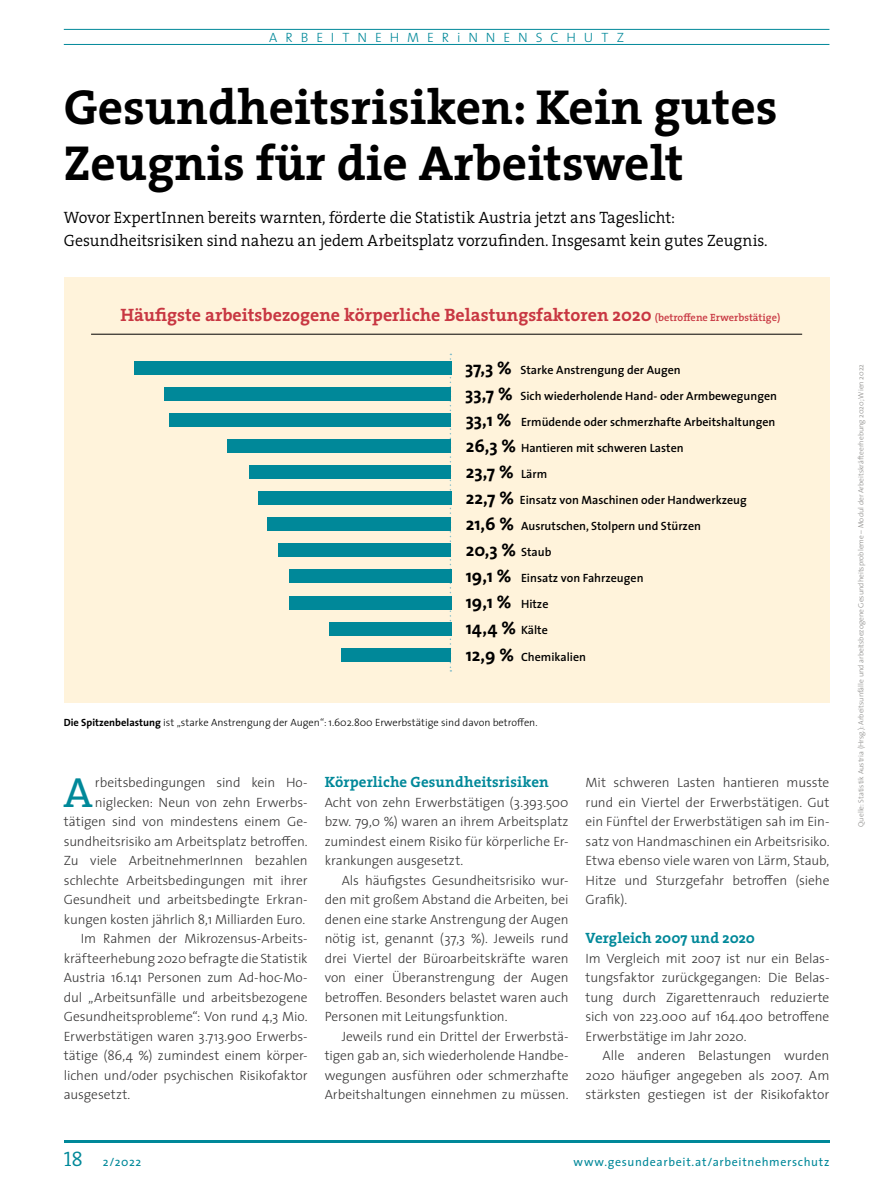
<style>
.page{position:relative;width:872px;height:1191px;background:#fff}
.page>*{position:absolute;margin:0;border:0;box-sizing:border-box;transform-origin:0 0}
.t1{font:700 49.5px/55.5px "The Serif";color:#000}
.t2{font:42.45px "The Serif";color:#089}
.t3{font:700 18px "The Serif";color:#c83742}
.t4{font:700 18px/26.1px "The Sans";color:#000}
.t5{font:300 16.5px/22.5px "The Serif";letter-spacing:-.005em;color:#000}
.t6{font:700 15px "The Serif";letter-spacing:.005em;color:#089}
.t7{font:300 13.5px/19.5px "The Sans";letter-spacing:-.005em;color:#373636;text-align:justify}
.t8{font:300 13.5px "The Sans";letter-spacing:.59em;color:#089}
.t9{font:600 12px/26.1px "The Sans";color:#000}
.t10{font:12px "The Sans";letter-spacing:.055em;color:#089}
.t11{font:300 10.5px "The Sans";color:#000}
.t12{font:300 7.5px "The Sans";color:#898886}
.s1{font-weight:600;font-size:10.5px}
.s2{font-weight:700;font-size:18px}
.s3{font-weight:600;font-size:12px}
.s4{font-weight:700}
.s5{font-family:"The Serif Semi Light Caps";font-size:21px}
</style>
<div class="page">
<hr style="left:64px;top:1140px;width:765px;height:2px;background:#089">
<hr style="left:64px;top:29px;width:765px;height:1px;background:#089">
<hr style="left:64px;top:44px;width:765px;height:1px;background:#089">
<div style="left:64px;top:277px;width:765px;height:425px;background:#fff3db"></div>
<svg style="left:449px;top:354px;width:2px;height:317px"></svg>
<div style="left:134px;top:361px;width:317px;height:13px;background:#089"></div>
<div style="left:165px;top:387px;width:286px;height:13px;background:#089"></div>
<div style="left:170px;top:413px;width:281px;height:13px;background:#089"></div>
<div style="left:227px;top:439px;width:224px;height:14px;background:#089"></div>
<div style="left:250px;top:465px;width:201px;height:14px;background:#089"></div>
<div style="left:258px;top:491px;width:193px;height:14px;background:#089"></div>
<div style="left:267px;top:518px;width:184px;height:13px;background:#089"></div>
<div style="left:278px;top:544px;width:173px;height:13px;background:#089"></div>
<div style="left:289px;top:570px;width:162px;height:13px;background:#089"></div>
<div style="left:289px;top:596px;width:162px;height:13px;background:#089"></div>
<div style="left:329px;top:622px;width:122px;height:13px;background:#089"></div>
<div style="left:341px;top:648px;width:110px;height:13px;background:#089"></div>
<hr style="left:91px;top:334px;width:711px;height:1px;background:#000">
<p class="t8" style="left:269px;top:26px;width:356px">ARBEITNEHMERiNNENSCHUTZ</p>
<h1 class="t1" style="left:64px;top:78px;width:715px">Gesundheitsrisiken: Kein gutes<br>Zeugnis für die Arbeitswelt</h1>
<p class="t5" style="left:64px;top:206px;width:705px">Wovor ExpertInnen bereits warnten, förderte die Statistik Austria jetzt ans Tageslicht:<br>Gesundheitsrisiken sind nahezu an jedem Arbeitsplatz vorzufinden. Insgesamt kein gutes Zeugnis.</p>
<h3 class="t3" style="left:120px;top:300px;width:661px">Häufigste arbeitsbezogene körperliche Belastungsfaktoren 2020 <span class="s1">(betroffene Erwerbstätige)</span></h3>
<p class="t9" style="left:465px;top:356px;width:313px"><span class="s2">37,3 %</span> Starke Anstrengung der Augen<br><span class="s2">33,7 %</span> Sich wiederholende Hand- oder Armbewegungen <span class="s2">33,1 %</span> Ermüdende oder schmerzhafte Arbeitshaltungen <span class="s2">26,3 %</span> Hantieren mit schweren Lasten</p>
<h3 class="t4" style="left:466px;top:458px;width:83px">23,7 % <span class="s3">Lärm</span></h3>
<p class="t9" style="left:466px;top:486px;width:283px"><span class="s2">22,7 %</span> Einsatz von Maschinen oder Handwerkzeug<br><span class="s2">21,6 %</span> Ausrutschen, Stolpern und Stürzen</p>
<h3 class="t4" style="left:466px;top:536px;width:87px">20,3 % <span class="s3">Staub</span></h3>
<p class="t9" style="left:466px;top:565px;width:179px"><span class="s2">19,1 %</span> Einsatz von Fahrzeugen</p>
<h3 class="t4" style="left:466px;top:589px;width:84px">19,1 % <span class="s3">Hitze<br></span>14,4 % <span class="s3">Kälte</span></h3>
<p class="t9" style="left:466px;top:643px;width:122px"><span class="s2">12,9 %</span> Chemikalien</p>
<p class="t11" style="left:64px;top:713px;width:475px"><span class="s4">Die Spitzenbelastung</span> ist „starke Anstrengung der Augen“: 1.602.800 Erwerbstätige sind davon betroffen.</p>
<h2 class="t2" style="left:64px;top:757px;width:31px">A</h2>
<p class="t7" style="left:95px;top:772px;width:214px">rbeitsbedingungen sind kein Ho-</p>
<p class="t7" style="left:95px;top:792px;width:214px">niglecken: Neun von zehn Erwerbs-</p>
<p class="t7" style="left:64px;top:811px;width:245px">tätigen sind von mindestens einem Ge-</p>
<p class="t7" style="left:64px;top:831px;width:245px">sundheitsrisiko am Arbeitsplatz betroffen.</p>
<p class="t7" style="left:64px;top:850px;width:245px">Zu viele ArbeitnehmerInnen bezahlen</p>
<p class="t7" style="left:64px;top:870px;width:245px">schlechte Arbeitsbedingungen mit ihrer</p>
<p class="t7" style="left:64px;top:889px;width:245px">Gesundheit und arbeitsbedingte Erkran-</p>
<p class="t7" style="left:64px;top:909px;width:243px">kungen kosten jährlich 8,1 Milliarden Euro.</p>
<p class="t7" style="left:81px;top:928px;width:228px">Im Rahmen der Mikrozensus-Arbeits-</p>
<p class="t7" style="left:64px;top:948px;width:245px">kräfteerhebung 2020 befragte die Statistik</p>
<p class="t7" style="left:64px;top:967px;width:245px">Austria 16.141 Personen zum Ad-hoc-Mo-</p>
<p class="t7" style="left:64px;top:987px;width:245px">dul „Arbeitsunfälle und arbeitsbezogene</p>
<p class="t7" style="left:64px;top:1006px;width:245px">Gesundheitsprobleme“: Von rund 4,3 Mio.</p>
<p class="t7" style="left:64px;top:1026px;width:245px">Erwerbstätigen waren 3.713.900 Erwerbs-</p>
<p class="t7" style="left:64px;top:1045px;width:245px">tätige (86,4 %) zumindest einem körper-</p>
<p class="t7" style="left:64px;top:1065px;width:245px">lichen und/oder psychischen Risikofaktor</p>
<p class="t7" style="left:64px;top:1084px;width:68px">ausgesetzt.</p>
<p class="t6" style="left:325px;top:769px;width:226px">Körperliche Gesundheitsrisiken</p>
<p class="t7" style="left:325px;top:792px;width:245px">Acht von zehn Erwerbstätigen (3.393.500 bzw. 79,0 %) waren an ihrem Arbeitsplatz zumindest einem Risiko für körperliche Er&shy;krankungen ausgesetzt.</p>
<p class="t7" style="left:325px;top:870px;width:245px;text-indent:17px">Als häufigstes Gesundheitsrisiko wur&shy;den mit großem Abstand die Arbeiten, bei denen eine starke Anstrengung der Augen nötig ist, genannt (37,3 %). Jeweils rund drei Viertel der Büroarbeitskräfte waren von einer Überanstrengung der Augen betroffen. Besonders belastet waren auch Personen mit Leitungsfunktion.</p>
<p class="t7" style="left:325px;top:1026px;width:245px;text-indent:17px">Jeweils rund ein Drittel der Erwerbstä&shy;tigen gab an, sich wiederholende Handbe&shy;wegungen ausführen oder schmerzhafte Arbeitshaltungen einnehmen zu müssen.</p>
<p class="t7" style="left:585px;top:772px;width:245px">Mit schweren Lasten hantieren musste rund ein Viertel der Erwerbstätigen. Gut ein Fünftel der Erwerbstätigen sah im Ein&shy;satz von Handmaschinen ein Arbeitsrisiko.<br>Etwa ebenso viele waren von Lärm, Staub, Hitze und Sturzgefahr betroffen (siehe Grafik).</p>
<p class="t6" style="left:585px;top:925px;width:171px">Vergleich 2007 und 2020</p>
<p class="t7" style="left:585px;top:948px;width:245px">Im Vergleich mit 2007 ist nur ein Belas&shy;tungsfaktor zurückgegangen: Die Belas&shy;tung durch Zigarettenrauch reduzierte sich von 223.000 auf 164.400 betroffene Erwerbstätige im Jahr 2020.</p>
<p class="t7" style="left:585px;top:1045px;width:245px;text-indent:17px">Alle anderen Belastungen wurden 2020 häufiger angegeben als 2007. Am stärksten gestiegen ist der Risikofaktor</p>
<p class="t10" style="left:64px;top:1151px;width:79px"><span class="s5">18</span> 2/2022</p>
<p class="t10" style="left:573px;top:1151px;width:257px">www.gesundearbeit.at/arbeitnehmerschutz</p>
<p class="t12" style="left:854px;top:826px;width:464px;rotate:-90deg">Quelle: Statistik Austria (Hrsg.): Arbeitsunfälle und arbeitsbezogene Gesundheitsprobleme – Modul der Arbeitskräfteerhebung 2020; Wien 2022</p>
</div>
